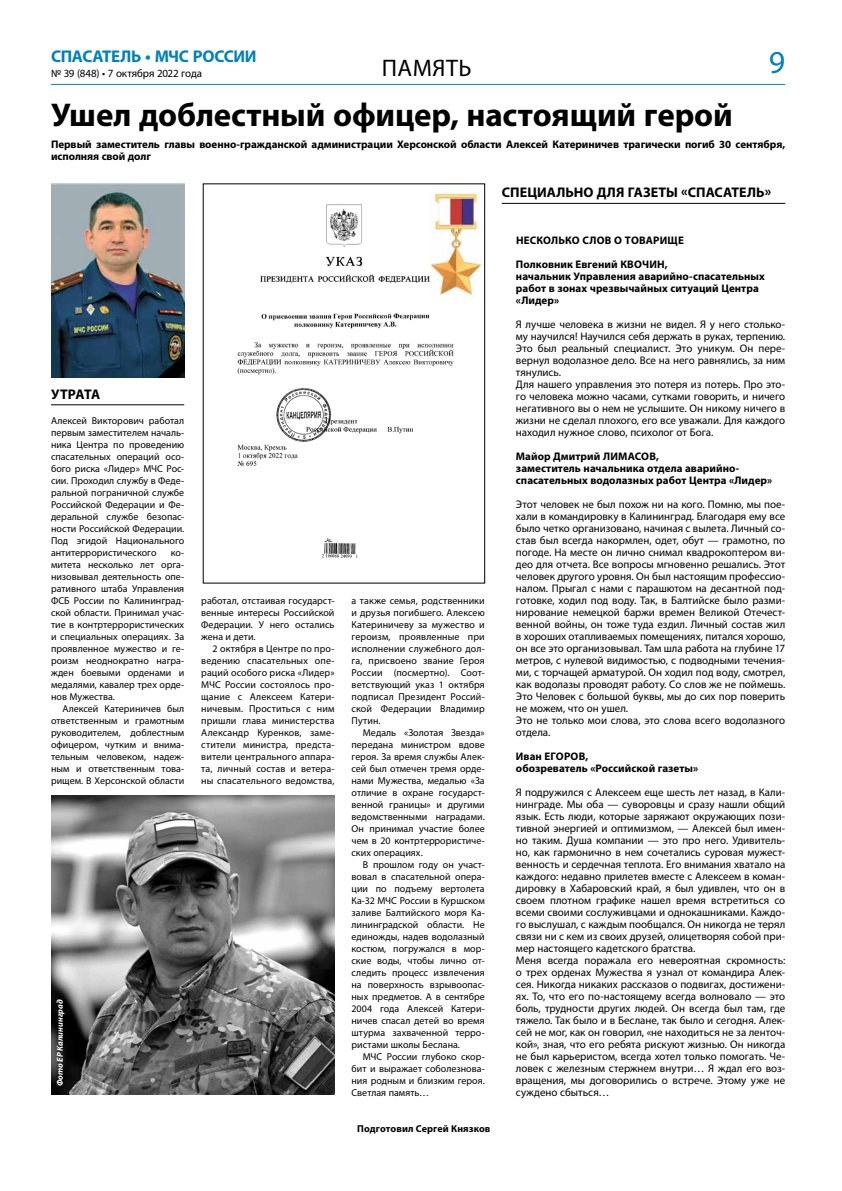
<style>
.page{position:relative;width:842px;height:1191px;background:#fff}
.page>*{position:absolute;margin:0;border:0;box-sizing:border-box;transform-origin:0 0}
.t1{font:700 33px "Myriad Pro";letter-spacing:-.005em;color:#000}
.t2{font:32px "Myriad Pro";color:#0082ba}
.t3{font:24px "Myriad Pro";letter-spacing:.02em;color:#000}
.t4{font:700 17px "Myriad Pro";letter-spacing:-.02em;color:#0082ba}
.t5{font:700 14px "Myriad Pro";letter-spacing:.005em;color:#000}
.t6{font:11px/12px "Myriad Pro";letter-spacing:-.005em;color:#000}
.t7{font:700 11px/12px "Myriad Pro";color:#000}
.t8{font:10px/12px "Myriad Pro";color:#000;text-align:justify}
.t9{font:700 10px "Myriad Pro";letter-spacing:.01em;color:#000}
.t10{font:italic 700 8.5px "Myriad Pro";letter-spacing:.005em;color:#fff}
</style>
<div class="page">
<hr style="left:51px;top:84px;width:734px;height:1px;background:#0087bb">
<hr style="left:51px;top:404px;width:133px;height:1px;background:#000">
<img style="left:51px;top:796px;width:283px;height:298px">
<img style="left:51px;top:184px;width:133px;height:193px">
<img style="left:237px;top:204px;width:217px;height:354px">
<img style="left:431px;top:191px;width:51px;height:108px">
<hr style="left:502px;top:203px;width:283px;height:1px;background:#000">
<h3 class="t4" style="left:51px;top:46px;width:207px">СПАСАТЕЛЬ • МЧС РОССИИ</h3>
<p class="t6" style="left:51px;top:67px;width:153px">№ 39 (848) • 7 октября 2022 года</p>
<h3 class="t3" style="left:382px;top:53px;width:91px">ПАМЯТЬ</h3>
<h1 class="t1" style="left:51px;top:93px;width:683px">Ушел доблестный офицер, настоящий герой</h1>
<p class="t7" style="left:51px;top:138px;width:736px">Первый заместитель главы военно-гражданской администрации Херсонской области Алексей Катериничев трагически погиб 30 сентября, исполняя свой долг</p>
<h2 class="t2" style="left:769px;top:42px;width:18px">9</h2>
<p class="t5" style="left:51px;top:385px;width:51px">УТРАТА</p>
<p class="t8" style="left:51px;top:414px;width:135px">Алексей Викторович работал первым заместителем началь&shy;ника Центра по проведению спасательных операций осо&shy;бого риска «Лидер» МЧС Рос&shy;сии. Проходил службу в Феде&shy;ральной пограничной службе Российской Федерации и Фе&shy;деральной службе безопас&shy;ности Российской Федерации.<br>Под эгидой Национального антитеррористического</p>
<p class="t8" style="left:51px;top:546px;width:135px;text-indent:120px">ко&shy;митета несколько лет орга&shy;низовывал деятельность опе&shy;ративного штаба Управления ФСБ России по Калининград&shy;ской области. Принимал учас&shy;тие в контртеррористических и специальных операциях. За проявленное мужество и ге&shy;роизм неоднократно награ&shy;жден боевыми орденами и медалями, кавалер трех орде&shy;нов Мужества.</p>
<p class="t8" style="left:51px;top:702px;width:135px;text-indent:11px">Алексей Катериничев был ответственным и грамотным руководителем, доблестным офицером, чутким и внима&shy;тельным человеком, надеж&shy;ным и ответственным това&shy;рищем. В Херсонской области</p>
<p class="t8" style="left:201px;top:594px;width:135px">работал, отстаивая государст&shy;венные интересы Российской Федерации. У него остались жена и дети.</p>
<p class="t8" style="left:201px;top:642px;width:135px;text-indent:11px">2 октября в Центре по про&shy;ведению спасательных опе&shy;раций особого риска «Лидер» МЧС России состоялось про&shy;щание с Алексеем Катери&shy;ничевым. Проститься с ним пришли глава министерства Александр Куренков, заме&shy;стители министра, предста&shy;вители центрального аппара&shy;та, личный состав и ветера&shy;ны спасательного ведомства,</p>
<p class="t10" style="left:54px;top:1086px;width:88px;rotate:-90deg">Фото ЕР Калининград</p>
<p class="t5" style="left:502px;top:183px;width:271px">СПЕЦИАЛЬНО ДЛЯ ГАЗЕТЫ «СПАСАТЕЛЬ»</p>
<p class="t8" style="left:352px;top:594px;width:135px">а также семья, родственники и друзья погибшего. Алексею Катериничеву за мужество и героизм, проявленные при исполнении служебного дол&shy;га, присвоено звание Героя России (посмертно). Соот&shy;ветствующий указ 1 октября подписал Президент Россий&shy;ской Федерации Владимир Путин.</p>
<p class="t8" style="left:352px;top:726px;width:135px;text-indent:11px">Медаль «Золотая Звезда» передана министром вдове героя. За время службы Алек&shy;сей был отмечен тремя орде&shy;нами Мужества, медалью «За отличие в охране государст&shy;венной границы» и другими ведомственными наградами.<br>Он принимал участие более чем в 20 контртеррористиче&shy;ских операциях.</p>
<p class="t8" style="left:352px;top:858px;width:135px;text-indent:11px">В прошлом году он участ&shy;вовал в спасательной опера&shy;ции по подъему вертолета Ка-32 МЧС России в Куршском заливе Балтийского моря Ка&shy;лининградской области. Не единожды, надев водолазный костюм, погружался в мор&shy;ские воды, чтобы лично от&shy;следить процесс извлечения на поверхность взрывоопас&shy;ных предметов. А в сентябре 2004 года Алексей Катери&shy;ничев спасал детей во время штурма захваченной терро&shy;ристами школы Беслана.</p>
<p class="t8" style="left:352px;top:1050px;width:135px;text-indent:11px">МЧС России глубоко скор&shy;бит и выражает соболезнова&shy;ния родным и близким героя.<br>Светлая память…</p>
<p class="t9" style="left:357px;top:1122px;width:135px">Подготовил Сергей Князков</p>
<p class="t7" style="left:516px;top:228px;width:169px;line-height:24px">НЕСКОЛЬКО СЛОВ О ТОВАРИЩЕ<br>Полковник Евгений КВОЧИН,</p>
<p class="t7" style="left:516px;top:270px;width:250px">начальник Управления аварийно-спасательных работ в зонах чрезвычайных ситуаций Центра «Лидер»</p>
<p class="t6" style="left:516px;top:318px;width:271px">Я лучше человека в жизни не видел. Я у него столько&shy;му научился! Научился себя держать в руках, терпению.<br>Это был реальный специалист. Это уникум. Он пере&shy;вернул водолазное дело. Все на него равнялись, за ним тянулись.<br>Для нашего управления это потеря из потерь. Про это&shy;го человека можно часами, сутками говорить, и ничего негативного вы о нем не услышите. Он никому ничего в жизни не сделал плохого, его все уважали. Для каждого находил нужное слово, психолог от Бога.</p>
<p class="t7" style="left:516px;top:450px;width:258px">Майор Дмитрий ЛИМАСОВ,<br>заместитель начальника отдела аварийно&shy;спасательных водолазных работ Центра «Лидер»</p>
<p class="t6" style="left:516px;top:498px;width:271px">Этот человек не был похож ни на кого. Помню, мы пое&shy;хали в командировку в Калининград. Благодаря ему все было четко организовано, начиная с вылета. Личный со&shy;став был всегда накормлен, одет, обут — грамотно, по погоде. На месте он лично снимал квадрокоптером ви&shy;део для отчета. Все вопросы мгновенно решались. Этот человек другого уровня. Он был настоящим профессио&shy;налом. Прыгал с нами с парашютом на десантной под&shy;готовке, ходил под воду. Так, в Балтийске было разми&shy;нирование немецкой баржи времен Великой Отечест&shy;венной войны, он тоже туда ездил. Личный состав жил в хороших отапливаемых помещениях, питался хорошо, он все это организовывал. Там шла работа на глубине 17 метров, с нулевой видимостью, с подводными течения&shy;ми, с торчащей арматурой. Он ходил под воду, смотрел, как водолазы проводят работу. Со слов же не поймешь.<br>Это Человек с большой буквы, мы до сих пор поверить не можем, что он ушел.<br>Это не только мои слова, это слова всего водолазного отдела.</p>
<p class="t7" style="left:516px;top:750px;width:184px">Иван ЕГОРОВ,<br>обозреватель «Российской газеты»</p>
<p class="t6" style="left:516px;top:786px;width:271px">Я подружился с Алексеем еще шесть лет назад, в Кали&shy;нинграде. Мы оба — суворовцы и сразу нашли общий язык. Есть люди, которые заряжают окружающих пози&shy;тивной энергией и оптимизмом, — Алексей был имен&shy;но таким. Душа компании — это про него. Удивитель&shy;но, как гармонично в нем сочетались суровая мужест&shy;венность и сердечная теплота. Его внимания хватало на каждого: недавно прилетев вместе с Алексеем в коман&shy;дировку в Хабаровский край, я был удивлен, что он в своем плотном графике нашел время встретиться со всеми своими сослуживцами и однокашниками. Каждо&shy;го выслушал, с каждым пообщался. Он никогда не терял связи ни с кем из своих друзей, олицетворяя собой при&shy;мер настоящего кадетского братства.<br>Меня всегда поражала его невероятная скромность: о трех орденах Мужества я узнал от командира Алек&shy;сея. Никогда никаких рассказов о подвигах, достижени&shy;ях. То, что его по-настоящему всегда волновало — это боль, трудности других людей. Он всегда был там, где тяжело. Так было и в Беслане, так было и сегодня. Алек&shy;сей не мог, как он говорил, «не находиться не за ленточ&shy;кой», зная, что его ребята рискуют жизнью. Он никогда не был карьеристом, всегда хотел только помогать. Че&shy;ловек с железным стержнем внутри… Я ждал его воз&shy;вращения, мы договорились о встрече. Этому уже не суждено сбыться…</p>
</div>
